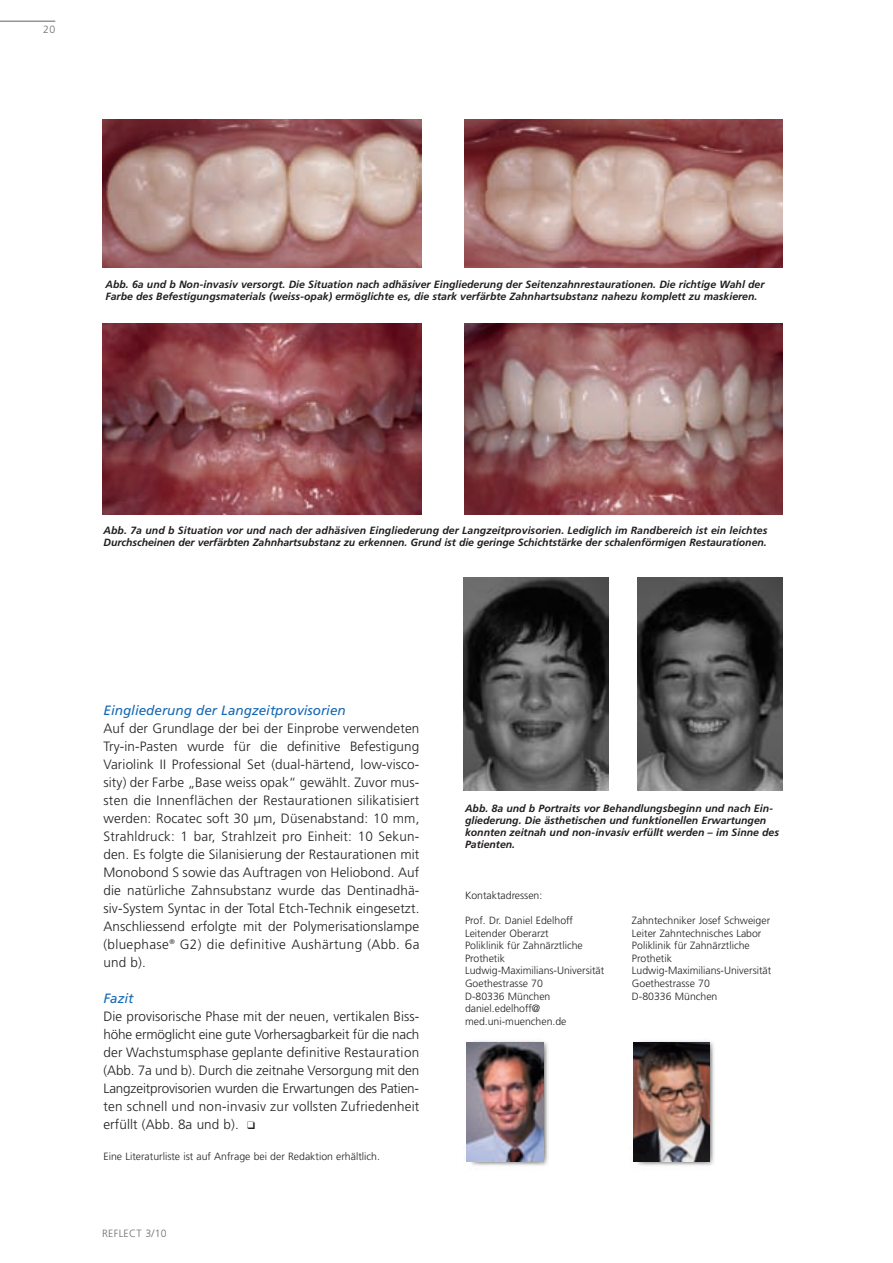
<style>
.page{position:relative;width:893px;height:1263px;background:#fff}
.page>*{position:absolute;margin:0;border:0;box-sizing:border-box;transform-origin:0 0}
.t1{font:300 13.5px/18px "Frutiger";letter-spacing:.01em;color:#231f20}
.t2{font:italic 700 10.5px/12px "Frutiger";color:#231f20}
.t3{font:300 10.5px/12.6px "Frutiger";color:#231f20}
.t4{font:300 10.5px "Frutiger";letter-spacing:.03em;color:#6c6d70}
.s1{font-weight:400;font-style:italic;color:#1768b4}
</style>
<div class="page">
<hr style="left:0;top:21px;width:55px;height:1px;background:#939598">
<img style="left:464px;top:119px;width:319px;height:149px">
<img style="left:103px;top:323px;width:318px;height:191px">
<img style="left:464px;top:323px;width:319px;height:191px">
<img style="left:466px;top:1041px;width:82px;height:125px">
<img style="left:467px;top:1042px;width:76px;height:120px">
<img style="left:637px;top:1041px;width:77px;height:125px">
<img style="left:633px;top:1042px;width:77px;height:120px">
<img style="left:103px;top:119px;width:318px;height:149px">
<img style="left:463px;top:578px;width:145px;height:212px">
<img style="left:638px;top:578px;width:144px;height:213px">
<p class="t4" style="left:43px;top:26px;width:13px">20</p>
<p class="t2" style="left:106px;top:279px;width:660px">Abb. 6a und b Non-invasiv versorgt. Die Situation nach adhäsiver Eingliederung der Seitenzahnrestaurationen. Die richtige Wahl der<br>Farbe des Befestigungsmaterials (weiss-opak) ermöglichte es, die stark verfärbte Zahnhartsubstanz nahezu komplett zu maskieren.</p>
<p class="t2" style="left:104px;top:526px;width:665px">Abb. 7a und b Situation vor und nach der adhäsiven Eingliederung der Langzeitprovisorien. Lediglich im Randbereich ist ein leichtes<br>Durchscheinen der verfärbten Zahnhartsubstanz zu erkennen. Grund ist die geringe Schichtstärke der schalenförmigen Restaurationen.</p>
<p class="t1" style="left:103px;top:702px;width:317px"><span class="s1">Eingliederung der Langzeitprovisorien<br></span>Auf der Grundlage der bei der Einprobe verwendeten Try-in-Pasten wurde für die definitive Befestigung Variolink II Professional Set (dual-härtend, low-visco - sity) der Farbe „Base weiss opak“ gewählt. Zuvor mus&shy;sten die Innenflächen der Restaurationen silikatisiert werden: Rocatec soft 30 µm, Düsenabstand: 10 mm, Strahldruck: 1 bar, Strahlzeit pro Einheit: 10 Se kun - den. Es folgte die Silanisierung der Restaurationen mit Monobond S sowie das Auftragen von Heliobond. Auf die natürliche Zahn substanz wurde das Dentin ad hä - siv-System Syntac in der Total Etch-Technik eingesetzt.<br>Anschliessend erfolgte mit der Polymeri sations lampe (bluephase<sup>®</sup> G2) die definitive Aushärtung (Abb. 6a und b).</p>
<p class="t1" style="left:103px;top:990px;width:317px"><span class="s1">Fazit<br></span>Die provisorische Phase mit der neuen, vertikalen Biss - höhe ermöglicht eine gute Vorher sagbarkeit für die nach der Wachstumsphase ge plante definitive Res tauration (Abb. 7a und b). Durch die zeitnahe Ver sorgung mit den Langzeitprovisorien wurden die Er wart ungen des Patien - ten schnell und non-invasiv zur vollsten Zufrie denheit erfüllt (Abb. 8a und b). ❑</p>
<p class="t3" style="left:103px;top:1150px;width:278px">Eine Literaturliste ist auf Anfrage bei der Redaktion erhältlich.</p>
<p class="t4" style="left:102px;top:1229px;width:66px">REFLECT 3/10</p>
<p class="t2" style="left:465px;top:803px;width:316px">Abb. 8a und b Portraits vor Behandlungsbeginn und nach Ein - gliederung. Die ästhetischen und funktionellen Erwartungen konnten zeitnah und non-invasiv erfüllt werden – im Sinne des Patienten.</p>
<p class="t3" style="left:465px;top:890px;width:79px">Kontaktadressen:</p>
<p class="t3" style="left:465px;top:915px;width:141px">Prof. Dr. Daniel Edelhoff<br>Leitender Oberarzt<br>Poliklinik für Zahnärztliche<br>Prothetik<br>Ludwig-Maximilians-Universität<br>Goethestrasse 70<br>D-80336 München daniel.edelhoff@ med.uni-muenchen.de</p>
<p class="t3" style="left:632px;top:915px;width:141px">Zahntechniker Josef Schweiger<br>Leiter Zahntechnisches Labor<br>Poliklinik für Zahnärztliche<br>Prothetik<br>Ludwig-Maximilians-Universität<br>Goethestrasse 70<br>D-80336 München</p>
</div>
